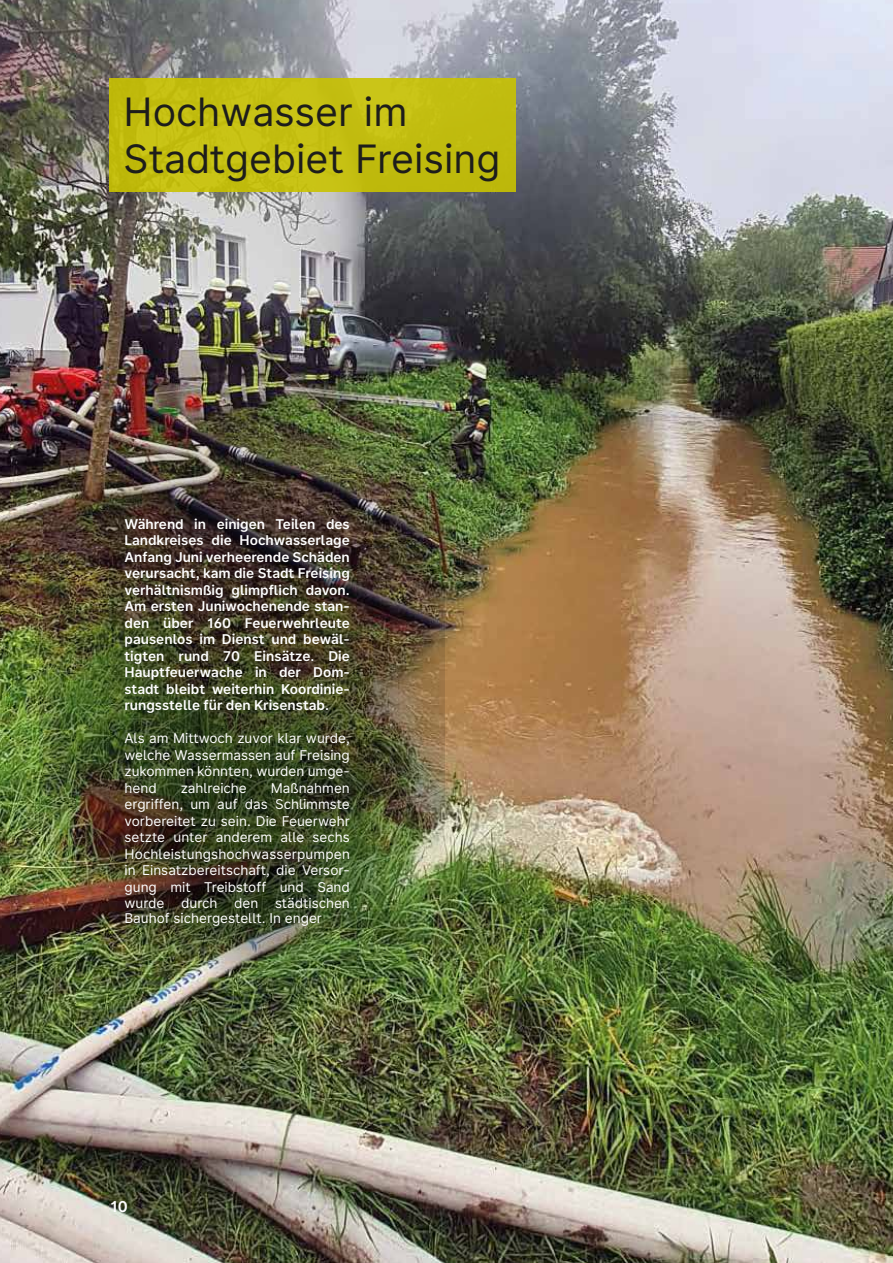
<style>
.page{position:relative;width:893px;height:1263px;background:#fff}
.page>*{position:absolute;margin:0;border:0;box-sizing:border-box;transform-origin:0 0}
.t1{font:39.15px/47px "Freising Sans";color:#1d1d1b}
.t2{font:700 15px "Freising Sans";color:#fff}
.t3{font:13.5px/16.5px "Freising Sans";color:#fff;text-align:justify}
.t4{font:700 13.5px/16.5px "Freising Sans";color:#fff;text-align:justify}
</style>
<div class="page">
<img style="left:0;top:0;width:893px;height:1263px">
<img style="left:40px;top:230px;width:404px;height:813px">
<img style="left:60px;top:453px;width:358px;height:539px">
<div style="left:110px;top:78px;width:406px;height:114px;background:#c3bd10"></div>
<h1 class="t1" style="left:124px;top:88px;width:378px">Hochwasser im<br>Stadtgebiet Freising</h1>
<p class="t4" style="left:125px;top:515px;width:227px">Während in einigen Teilen des Landkreises die Hochwasserlage Anfang Juni verheerende Schäden verursacht, kam die Stadt Freising verhältnismßig glimpflich davon.<br>Am ersten Juniwochenende stan&shy;den über 160 Feuerwehrleute pausenlos im Dienst und bewäl&shy;tigten rund 70 Einsätze. Die Hauptfeuerwache in der Dom&shy;stadt bleibt weiterhin Koordinie&shy;rungsstelle für den Krisenstab.</p>
<p class="t3" style="left:125px;top:730px;width:227px">Als am Mittwoch zuvor klar wurde, welche Wassermassen auf Freising zukommen könnten, wurden umge&shy;hend</p>
<p class="t3" style="left:181px;top:779px;width:68px">zahlreiche</p>
<p class="t3" style="left:125px;top:779px;width:227px;text-indent:146px">Maßnahmen ergriffen, um auf das Schlimmste vorbereitet zu sein. Die Feuerwehr setzte unter anderem alle sechs Hochleistungshochwasserpumpen in Einsatzbereitschaft, die Versor&shy;gung mit Treibstoff und Sand wurde durch den städtischen</p>
<p class="t3" style="left:125px;top:910px;width:199px">Bauhof sichergestellt. In enger</p>
<p class="t2" style="left:111px;top:1195px;width:18px">10</p>
</div>
